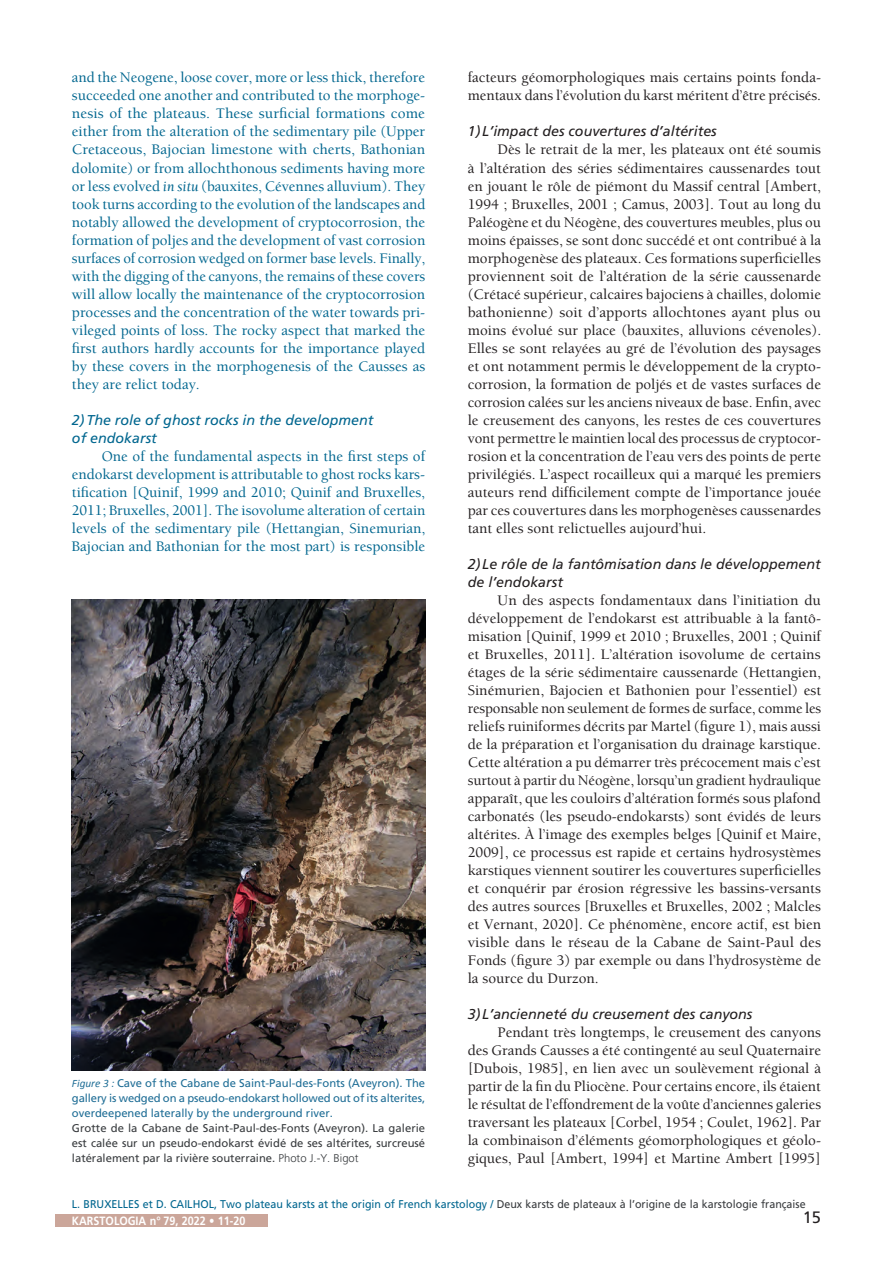
<style>
.page{position:relative;width:893px;height:1263px;background:#fff}
.page>*{position:absolute;margin:0;border:0;box-sizing:border-box;transform-origin:0 0}
.t1{font:16.5px "Frutiger";color:#231f20}
.t2{font:500 15px/18px "Berkeley";color:#231f20;text-align:justify}
.t3{font:500 15px/18px "Berkeley";color:#01668f;text-align:justify}
.t4{font:italic 14.25px/18px "Frutiger";color:#231f20}
.t5{font:italic 14.25px/18px "Frutiger";color:#01668f}
.t6{font:700 12px "Frutiger";color:#fff;scale:.9 1}
.t7{font:11.25px/15px "Frutiger";color:#393c3f;text-align:justify}
.t8{font:11.25px/15px "Frutiger";color:#206e96;text-align:justify}
.t9{font:11.25px "Frutiger";color:#01668f;scale:.95 1}
.s1{font-weight:400;font-style:italic}
.s2{font-family:"Calibri";font-style:italic}
.s3{font-weight:300}
.s4{color:#393c3f}
</style>
<div class="page">
<div style="left:55px;top:1214px;width:212px;height:12px;background:#cba69a"></div>
<img style="left:72px;top:599px;width:353px;height:471px">
<p class="t3" style="left:72px;top:69px;width:355px">and the Neogene, loose cover, more or less thick, therefore succeeded one another and contributed to the morphoge&shy;nesis of the plateaus. These surficial formations come either from the alteration of the sedimentary pile (Upper Cretaceous, Bajocian limestone with cherts, Bathonian dolomite) or from allochthonous sediments having more or less evolved <span class="s1">in situ</span> (bauxites, Cévennes alluvium). They took turns according to the evolution of the landscapes and notably allowed the development of cryptocorrosion, the formation of poljes and the development of vast corrosion surfaces of corrosion wedged on former base levels. Finally, with the digging of the canyons, the remains of these covers will allow locally the maintenance of the cryptocorrosion processes and the concentration of the water towards pri&shy;vileged points of loss. The rocky aspect that marked the first authors hardly accounts for the importance played by these covers in the morphogenesis of the Causses as they are relict today.</p>
<p class="t5" style="left:72px;top:411px;width:303px">2)The role of ghost rocks in the development of endokarst</p>
<p class="t3" style="left:72px;top:447px;width:355px;text-indent:30px">One of the fundamental aspects in the first steps of endokarst development is attributable to ghost rocks kars&shy;tification [Quinif, 1999 and 2010; Quinif and Bruxelles, 2011; Bruxelles, 2001]. The isovolume alteration of certain levels of the sedimentary pile (Hettangian, Sinemurian, Bajocian and Bathonian for the most part) is responsible</p>
<p class="t8" style="left:72px;top:1075px;width:354px"><span class="s2">Figure 3 :</span> Cave of the Cabane de Saint-Paul-des-Fonts (Aveyron). The gallery is wedged on a pseudo-endokarst hollowed out of its alterites, overdeepened laterally by the underground river.</p>
<p class="t7" style="left:72px;top:1120px;width:354px">Grotte de la Cabane de Saint-Paul-des-Fonts (Aveyron). La galerie est calée sur un pseudo-endokarst évidé de ses altérites, surcreusé latéralement par la rivière souterraine. <span class="s3">Photo J.-Y. Bigot</span></p>
<p class="t2" style="left:467px;top:69px;width:355px">facteurs géomorphologiques mais certains points fonda&shy;mentaux dans l’évolution du karst méritent d’être précisés.</p>
<p class="t4" style="left:467px;top:123px;width:250px">1)L’impact des couvertures d’altérites</p>
<p class="t2" style="left:467px;top:141px;width:355px;text-indent:30px">Dès le retrait de la mer, les plateaux ont été soumis à l’altération des séries sédimentaires caussenardes tout en jouant le rôle de piémont du Massif central [Ambert, 1994 ; Bruxelles, 2001 ; Camus, 2003]. Tout au long du Paléogène et du Néogène, des couvertures meubles, plus ou moins épaisses, se sont donc succédé et ont contribué à la morphogenèse des plateaux. Ces formations superficielles proviennent soit de l’altération de la série caussenarde (Crétacé supérieur, calcaires bajociens à chailles, dolomie bathonienne) soit d’apports allochtones ayant plus ou moins évolué sur place (bauxites, alluvions cévenoles).<br>Elles se sont relayées au gré de l’évolution des paysages et ont notamment permis le développement de la crypto&shy;corrosion, la formation de poljés et de vastes surfaces de corrosion calées sur les anciens niveaux de base. Enfin, avec le creusement des canyons, les restes de ces couvertures vont permettre le maintien local des processus de cryptocor&shy;rosion et la concentration de l’eau vers des points de perte privilégiés. L’aspect rocailleux qui a marqué les premiers auteurs rend difficilement compte de l’importance jouée par ces couvertures dans les morphogenèses caussenardes tant elles sont relictuelles aujourd’hui.</p>
<p class="t4" style="left:467px;top:555px;width:354px">2)Le rôle de la fantômisation dans le développement de l’endokarst</p>
<p class="t2" style="left:467px;top:591px;width:355px;text-indent:30px">Un des aspects fondamentaux dans l’initiation du développement de l’endokarst est attribuable à la fantô&shy;misation [Quinif, 1999 et 2010 ; Bruxelles, 2001 ; Quinif et Bruxelles, 2011]. L’altération isovolume de certains étages de la série sédimentaire caussenarde (Hettangien, Sinémurien, Bajocien et Bathonien pour l’essentiel) est responsable non seulement de formes de surface, comme les reliefs ruiniformes décrits par Martel (figure 1), mais aussi de la préparation et l’organisation du drainage karstique.<br>Cette altération a pu démarrer très précocement mais c’est surtout à partir du Néogène, lorsqu’un gradient hydraulique apparaît, que les couloirs d’altération formés sous plafond carbonatés (les pseudo-endokarsts) sont évidés de leurs altérites. À l’image des exemples belges [Quinif et Maire, 2009], ce processus est rapide et certains hydrosystèmes karstiques viennent soutirer les couvertures superficielles et conquérir par érosion régressive les bassins-versants des autres sources [Bruxelles et Bruxelles, 2002 ; Malcles et Vernant, 2020]. Ce phénomène, encore actif, est bien visible dans le réseau de la Cabane de Saint-Paul des Fonds (figure 3) par exemple ou dans l’hydrosystème de la source du Durzon.</p>
<p class="t4" style="left:467px;top:1005px;width:286px">3)L’ancienneté du creusement des canyons</p>
<p class="t2" style="left:467px;top:1023px;width:355px;text-indent:30px">Pendant très longtemps, le creusement des canyons des Grands Causses a été contingenté au seul Quaternaire [Dubois, 1985], en lien avec un soulèvement régional à partir de la fin du Pliocène. Pour certains encore, ils étaient le résultat de l’effondrement de la voûte d’anciennes galeries traversant les plateaux [Corbel, 1954 ; Coulet, 1962]. Par la combinaison d’éléments géomorphologiques et géolo&shy;giques, Paul [Ambert, 1994] et Martine Ambert [1995]</p>
<p class="t9" style="left:72px;top:1197px;width:773px">L. BRUXELLES et D. CAILHOL, Two plateau karsts at the origin of French karstology / <span class="s4">Deux karsts de plateaux à l’origine de la karstologie française</span></p>
<p class="t6" style="left:72px;top:1213px;width:194px">KARSTOLOGIA n° 79, 2022 • 11-20</p>
<p class="t1" style="left:802px;top:1206px;width:20px">15</p>
</div>
